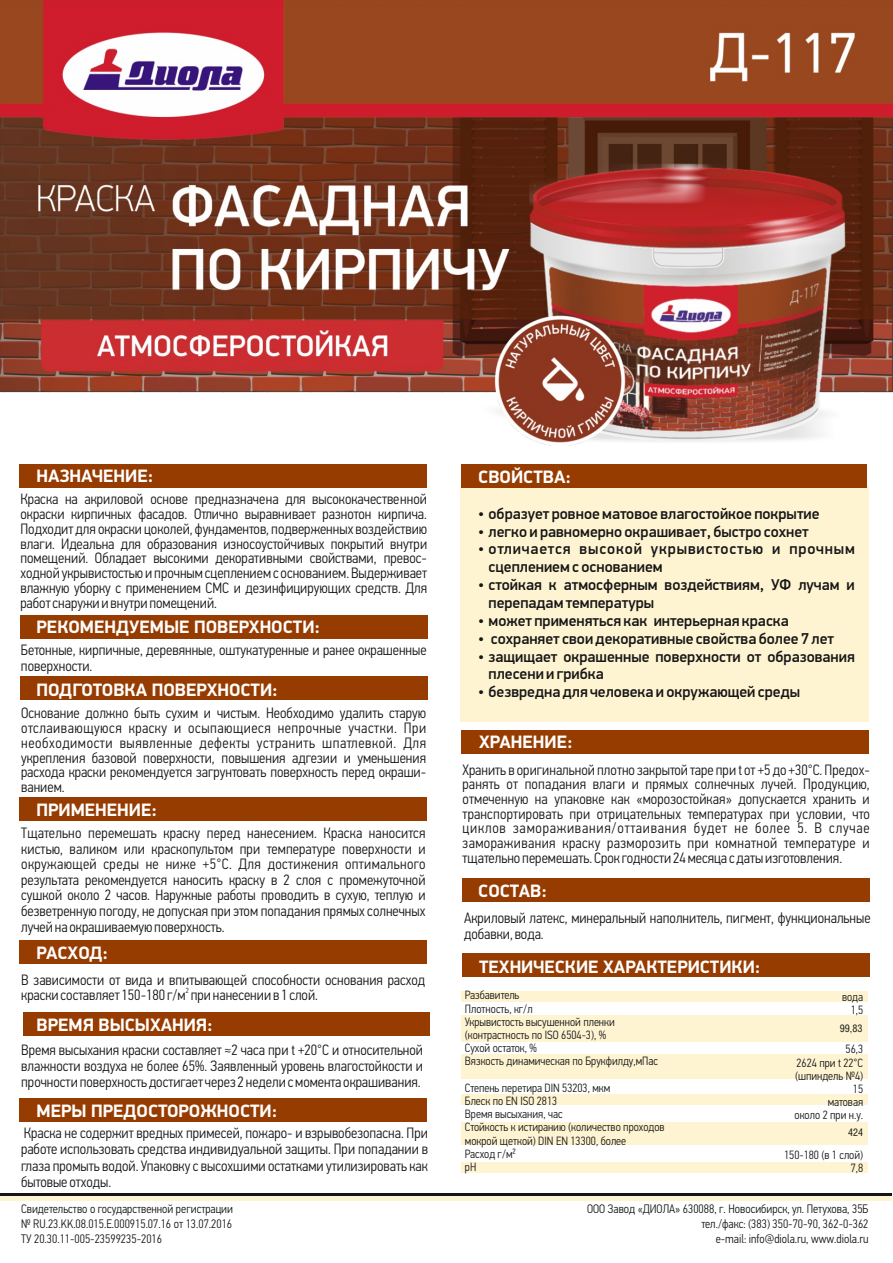
<style>
.page{position:relative;width:893px;height:1263px;background:#fff}
.page>*{position:absolute;margin:0;border:0;box-sizing:border-box;transform-origin:0 0}
.t1{font:700 18px "PF Din Display Pro";color:#fff}
.t2{font:500 15.75px/17.9px "PF Din Display Pro";color:#151616}
.t3{font:300 15px/14.9px "PF Din Text Cond Pro";color:#151616;text-align:justify}
.t4{font:300 12.3px/14.7px "PF Din Text Cond Pro";color:#151616;text-align:justify}
.t5{font:300 12px/13.2px "PF Din Text Cond Pro";color:#151616;text-align:right}
.t6{font:10.5px "Helios Cond";color:#151616}
.t7{font:300 7.5px "PF Din Text Cond Pro";color:#151616}
</style>
<div class="page">
<div style="left:461px;top:991px;width:407px;height:11px;background:#fff4d2"></div>
<div style="left:461px;top:1015px;width:407px;height:27px;background:#fff4d2"></div>
<div style="left:461px;top:1054px;width:407px;height:25px;background:#fff4d2"></div>
<div style="left:461px;top:1094px;width:407px;height:11px;background:#fff4d2"></div>
<div style="left:461px;top:1122px;width:407px;height:22px;background:#fff4d2"></div>
<div style="left:461px;top:1162px;width:407px;height:11px;background:#fff4d2"></div>
<img style="left:0;top:0;width:893px;height:445px">
<svg style="left:461px;top:753px;width:206px;height:1px"></svg>
<div style="left:20px;top:464px;width:407px;height:23px;background:#973c00"></div>
<div style="left:20px;top:615px;width:407px;height:23px;background:#973c00"></div>
<div style="left:21px;top:677px;width:407px;height:23px;background:#973c00"></div>
<div style="left:20px;top:797px;width:407px;height:24px;background:#973c00"></div>
<div style="left:461px;top:487px;width:408px;height:235px;background:#fff4d2"></div>
<div style="left:461px;top:464px;width:406px;height:23px;background:#973c00"></div>
<div style="left:19px;top:940px;width:408px;height:23px;background:#973c00"></div>
<div style="left:24px;top:1012px;width:406px;height:24px;background:#973c00"></div>
<div style="left:461px;top:730px;width:408px;height:23px;background:#973c00"></div>
<div style="left:462px;top:879px;width:408px;height:23px;background:#973c00"></div>
<div style="left:0;top:1195px;width:892px;height:5px;background:#fff4d2"></div>
<div style="left:19px;top:1098px;width:408px;height:23px;background:#973c00"></div>
<div style="left:462px;top:954px;width:408px;height:23px;background:#973c00"></div>
<hr style="left:0;top:1193px;width:892px;height:2px;background:#151616">
<svg style="left:460px;top:608px;width:1px;height:71px"></svg>
<p class="t1" style="left:37px;top:469px;width:118px">НАЗНАЧЕНИЕ:</p>
<p class="t3" style="left:20px;top:493px;width:408px">Краска на акриловой основе предназначена для высококачественной окраски кирпичных фасадов. Отлично выравнивает разнотон кирпича.<br>Подходит для окраски цоколей, фундаментов, подверженных воздействию влаги. Идеальна для образования износоустойчивых покрытий внутри помещений. Обладает высокими декоративными свойствами, превос&shy;ходной укрывистостью и прочным сцеплением с основанием. Выдерживает влажную уборку с применением СМС и дезинфицирующих средств. Для работ снаружи и внутри помещений.</p>
<p class="t1" style="left:37px;top:620px;width:285px">РЕКОМЕНДУЕМЫЕ ПОВЕРХНОСТИ:</p>
<p class="t3" style="left:21px;top:644px;width:407px;line-height:15.6px">Бетонные, кирпичные, деревянные, оштукатуренные и ранее окрашенные поверхности.</p>
<p class="t1" style="left:37px;top:682px;width:243px">ПОДГОТОВКА ПОВЕРХНОСТИ:</p>
<p class="t3" style="left:21px;top:707px;width:406px">Основание должно быть сухим и чистым. Необходимо удалить старую отслаивающуюся краску и осыпающиеся непрочные участки. При необходимости выявленные дефекты устранить шпатлевкой. Для укрепления базовой поверхности, повышения адгезии и уменьшения расхода краски рекомендуется загрунтовать поверхность перед окраши&shy;ванием.</p>
<p class="t1" style="left:37px;top:802px;width:122px">ПРИМЕНЕНИЕ:</p>
<p class="t3" style="left:21px;top:826px;width:406px;line-height:15.6px">Тщательно перемешать краску перед нанесением. Краска наносится кистью, валиком или краскопультом при температуре поверхности и окружающей среды не ниже +5°С. Для достижения оптимального результата рекомендуется наносить краску в 2 слоя с промежуточной сушкой около 2 часов. Наружные работы проводить в сухую, теплую и безветренную погоду, не допуская при этом попадания прямых солнечных лучей на окрашиваемую поверхность.</p>
<p class="t1" style="left:37px;top:945px;width:73px">РАСХОД:</p>
<p class="t3" style="left:21px;top:974px;width:405px">В зависимости от вида и впитывающей способности основания расход</p>
<p class="t7" style="left:186px;top:987px;width:5px">2</p>
<p class="t3" style="left:21px;top:989px;width:298px">краски составляет 150-180 г/м при нанесении в 1 слой.</p>
<p class="t1" style="left:37px;top:1018px;width:178px">ВРЕМЯ ВЫСЫХАНИЯ:</p>
<p class="t3" style="left:21px;top:1044px;width:403px;line-height:15.6px">Время высыхания краски составляет ≈2 часа при t +20°C и относительной влажности воздуха не более 65%. Заявленный уровень влагостойкости и прочности поверхность достигает через 2 недели с момента окрашивания.</p>
<p class="t1" style="left:37px;top:1103px;width:242px">МЕРЫ ПРЕДОСТОРОЖНОСТИ:</p>
<p class="t3" style="left:21px;top:1126px;width:408px;line-height:16.5px">Краска не содержит вредных примесей, пожаро- и взрывобезопасна. При работе использовать средства индивидуальной защиты. При попадании в глаза промыть водой. Упаковку с высохшими остатками утилизировать как бытовые отходы.</p>
<p class="t1" style="left:478px;top:469px;width:94px">СВОЙСТВА:</p>
<p class="t2" style="left:489px;top:506px;width:368px">образует ровное матовое влагостойкое покрытие легко и равномерно окрашивает, быстро сохнет отличается высокой укрывистостью и прочным сцеплением с основанием<br>стойкая к атмосферным воздействиям, УФ лучам и перепадам температуры<br>может применяться как интерьерная краска сохраняет свои декоративные свойства более 7 лет защищает окрашенные поверхности от образования плесени и грибка<br>безвредна для человека и окружающей среды</p>
<p class="t1" style="left:479px;top:734px;width:95px">ХРАНЕНИЕ:</p>
<p class="t3" style="left:463px;top:763px;width:409px">Хранить в оригинальной плотно закрытой таре при t от +5 до +30°С. Предох&shy;ранять от попадания влаги и прямых солнечных лучей. Продукцию, отмеченную на упаковке как «морозостойкая» допускается хранить и транспортировать при отрицательных температурах при условии, что циклов замораживания/оттаивания будет не более 5. В случае замораживания краску разморозить при комнатной температуре и тщательно перемешать. Срок годности 24 месяца с даты изготовления.</p>
<p class="t1" style="left:478px;top:883px;width:70px">СОСТАВ:</p>
<p class="t3" style="left:464px;top:911px;width:408px;line-height:16.5px">Акриловый латекс, минеральный наполнитель, пигмент, функциональные добавки, вода.</p>
<p class="t1" style="left:479px;top:959px;width:283px">ТЕХНИЧЕСКИЕ ХАРАКТЕРИСТИКИ:</p>
<p class="t5" style="left:465px;top:990px;width:195px;text-align:left">Разбавитель<br>Плотность, кг/л<br>Укрывистость высушенной пленки (контрастность по ISO 6504-3), %<br>Сухой остаток, %<br>Вязкость динамическая по Брукфилду,мПас</p>
<p class="t5" style="left:465px;top:1082px;width:201px;text-align:left">Степень перетира DIN 53203, мкм<br>Блеск по EN ISO 2813<br>Время высыхания, час<br>Стойкость к истиранию (количество проходов мокрой щеткой) DIN EN 13300, более<br>Расход г/м²<br>рН</p>
<p class="t5" style="left:842px;top:991px;width:23px">вода<br>1,5</p>
<p class="t5" style="left:795px;top:1044px;width:70px">56,3<br>2624 при t 22°С (шпиндель №4)<br>15<br>матовая<br>около 2 при н.у.</p>
<p class="t5" style="left:784px;top:1149px;width:80px">150-180 (в 1 слой)<br>7,8</p>
<p class="t6" style="left:840px;top:1024px;width:24px">99,83</p>
<p class="t6" style="left:848px;top:1128px;width:17px">424</p>
<p class="t4" style="left:21px;top:1202px;width:213px">Свидетельство о государственной регистрации № RU.23.KK.08.015.E.000915.07.16 от 13.07.2016<br>ТУ 20.30.11-005-23599235-2016</p>
<p class="t4" style="left:587px;top:1203px;width:283px;text-align:right">ООО Завод «ДИОЛА» 630088, г. Новосибирск, ул. Петухова, 35Б тел./факс: (383) 350-70-90, 362-0-362<br>e-mail: info@diola.ru, www.diola.ru</p>
</div>
